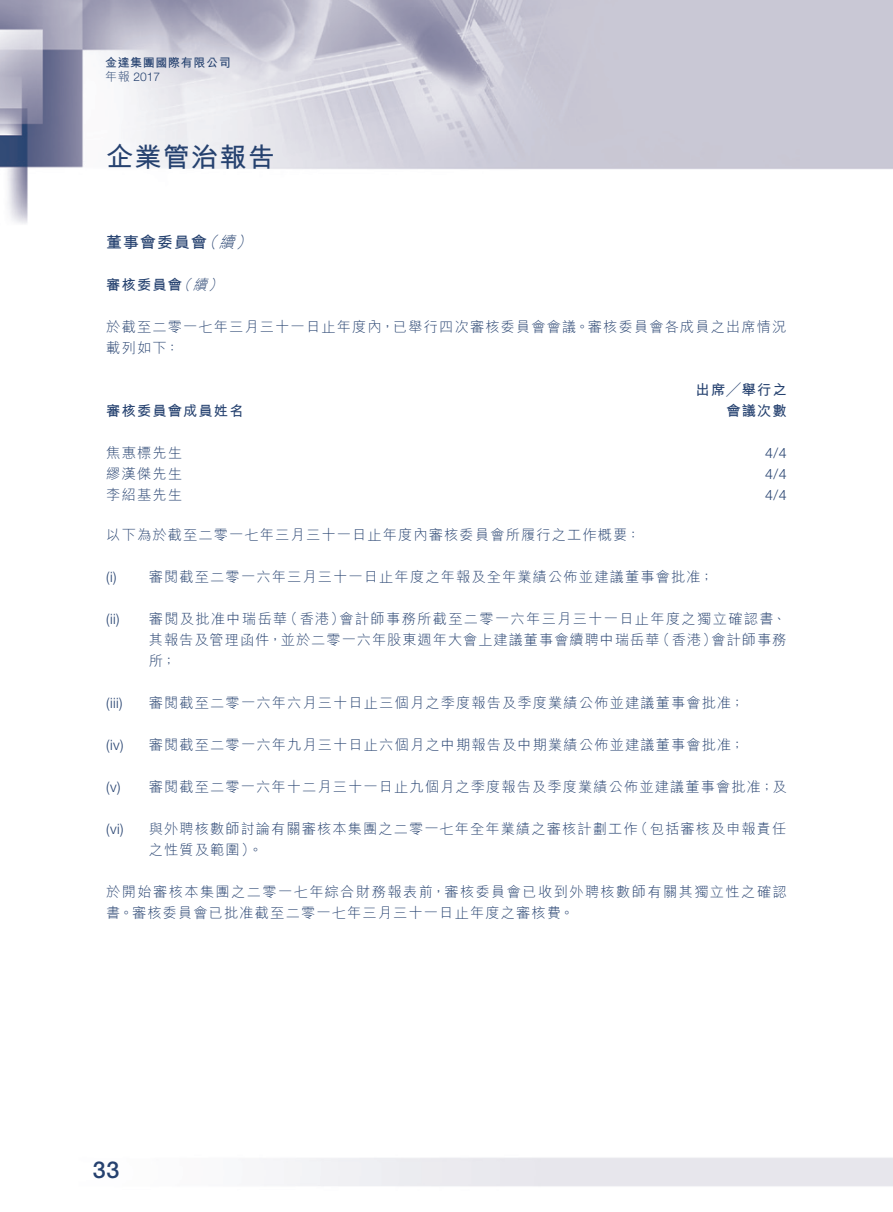
<style>
.page{position:relative;width:893px;height:1212px;background:#fff}
.page>*{position:absolute;margin:0;border:0;box-sizing:border-box;transform-origin:0 0}
.t1{font:700 27px "M Hei HK";letter-spacing:.05em;color:#25416f}
.t2{font:500 23.25px "Helvetica Neue LT Std";color:#25416f}
.Heading_1{font:700 15.75px "M Hei HK";letter-spacing:.08em;color:#25416f}
.Heading_1-2{font:italic 300 15.75px "M Hei HK";color:#25416f}
.Body_Text{font:300 14.25px/21px "M Hei HK";letter-spacing:.08em;color:#25416f}
.Body_Text-2{font:300 14.25px "Helvetica Neue LT Std";color:#25416f}
.Body_Text-3{font:700 14.25px "M Hei HK";letter-spacing:.08em;color:#25416f}
.Heading_2{font:700 14.25px "M Hei HK";letter-spacing:.08em;color:#25416f}
.Heading_2-2{font:italic 300 14.25px "M Hei HK";color:#25416f}
.t3{font:700 12px "M Hei HK";letter-spacing:.055em;color:#25416f}
.t4{font:300 12px "Helvetica Neue LT Std";color:#25416f}
.s1{font-family:"M Hei HK"}
</style>
<div class="page">
<img style="left:0;top:0;width:893px;height:1187px">
<p class="t3" style="left:105px;top:54px;width:127px">金達集團國際有限公司</p>
<p class="t4" style="left:105px;top:70px;width:57px"><span class="s1">年報</span> 2017</p>
<h1 class="t1" style="left:106px;top:138px;width:170px">企業管治報告</h1>
<p class="Heading_1" style="left:106px;top:231px;width:102px">董事會委員會</p>
<p class="Heading_1-2" style="left:201px;top:234px;width:39px">（續</p>
<p class="Heading_1-2" style="left:236px;top:234px;width:21px">(</p>
<p class="Heading_2" style="left:106px;top:274px;width:77px">審核委員會</p>
<p class="Body_Text" style="left:106px;top:316px;width:682px">於截至二零一七年三月三十一日止年度內，已舉行四次審核委員會會議。審核委員會各成員之出席情況載列如下：</p>
<p class="Heading_2-2" style="left:177px;top:277px;width:36px">（續</p>
<p class="Heading_2-2" style="left:208px;top:277px;width:20px">(</p>
<p class="Body_Text-3" style="left:106px;top:400px;width:139px">審核委員會成員姓名</p>
<p class="Body_Text" style="left:106px;top:442px;width:77px">焦惠標先生</p>
<p class="Body_Text" style="left:106px;top:463px;width:77px">繆漢傑先生</p>
<p class="Body_Text-3" style="left:696px;top:379px;width:93px">出席╱舉行之</p>
<p class="Body_Text-3" style="left:726px;top:400px;width:62px">會議次數</p>
<p class="Body_Text-2" style="left:765px;top:444px;width:23px">4/4</p>
<p class="Body_Text-2" style="left:765px;top:465px;width:23px">4/4</p>
<p class="Body_Text" style="left:106px;top:484px;width:77px">李紹基先生</p>
<p class="Body_Text" style="left:106px;top:524px;width:536px">以下為於截至二零一七年三月三十一日止年度內審核委員會所履行之工作概要：</p>
<p class="Body_Text" style="left:149px;top:566px;width:566px">審閱截至二零一六年三月三十一日止年度之年報及全年業績公佈並建議董事會批准;</p>
<p class="Body_Text-2" style="left:106px;top:568px;width:12px">)i(</p>
<p class="Body_Text-2" style="left:765px;top:486px;width:23px">4/4</p>
<p class="Body_Text-2" style="left:106px;top:610px;width:15px">)i i(</p>
<p class="Body_Text" style="left:340px;top:608px;width:448px">會計師事務所截至二零一六年三月三十一日止年度之獨立確認書、</p>
<p class="Body_Text" style="left:284px;top:608px;width:63px">（香港）</p>
<p class="Body_Text" style="left:149px;top:608px;width:140px">審閱及批准中瑞岳華</p>
<p class="Body_Text-2" style="left:106px;top:694px;width:18px">(iii)</p>
<p class="Body_Text" style="left:711px;top:629px;width:77px">會計師事務</p>
<p class="Body_Text" style="left:149px;top:629px;width:512px">其報告及管理函件，並於二零一六年股東週年大會上建議董事會續聘中瑞岳華所;</p>
<p class="Body_Text" style="left:149px;top:692px;width:597px">審閱截至二零一六年六月三十日止三個月之季度報告及季度業績公佈並建議董事會批准;</p>
<p class="Body_Text" style="left:656px;top:629px;width:62px">（香港）</p>
<p class="Body_Text-2" style="left:106px;top:736px;width:19px">i v( )</p>
<p class="Body_Text" style="left:149px;top:734px;width:597px">審閱截至二零一六年九月三十日止六個月之中期報告及中期業績公佈並建議董事會批准;</p>
<p class="Body_Text-2" style="left:106px;top:778px;width:16px">)v(</p>
<p class="Body_Text" style="left:149px;top:776px;width:639px">審閱截至二零一六年十二月三十一日止九個月之季度報告及季度業績公佈並建議董事會批准；及</p>
<p class="Body_Text-2" style="left:106px;top:820px;width:19px">(vi)</p>
<p class="Body_Text" style="left:149px;top:818px;width:490px">與外聘核數師討論有關審核本集團之二零一七年全年業績之審核計劃工作</p>
<p class="Body_Text" style="left:634px;top:818px;width:154px">（包括審核及申報責任</p>
<p class="Body_Text" style="left:149px;top:839px;width:115px">之性質及範圍 。(</p>
<p class="Body_Text" style="left:106px;top:881px;width:682px">於開始審核本集團之二零一七年綜合財務報表前，審核委員會已收到外聘核數師有關其獨立性之確認書。審核委員會已批准截至二零一七年三月三十一日止年度之審核費。</p>
<h2 class="t2" style="left:93px;top:1156px;width:28px">33</h2>
</div>
